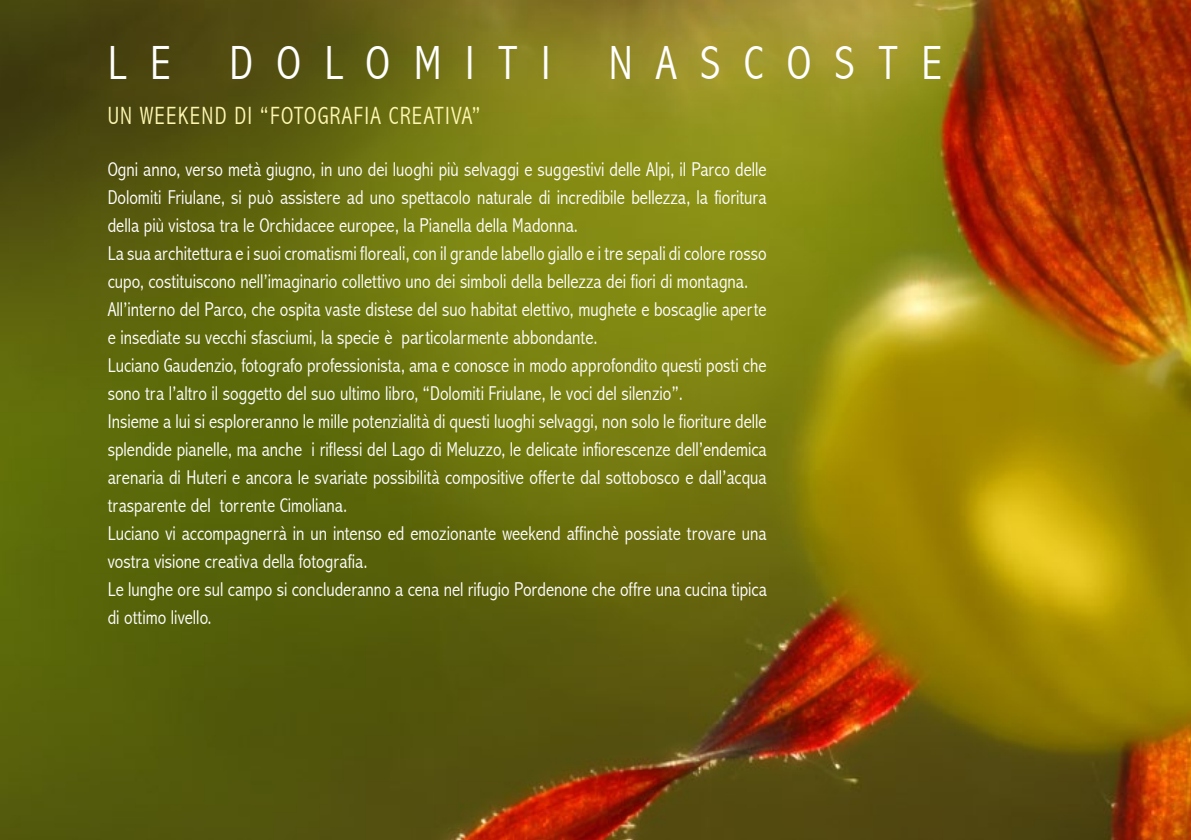
<style>
.page{position:relative;width:1191px;height:840px;background:#fff}
.page>*{position:absolute;margin:0;border:0;box-sizing:border-box;transform-origin:0 0}
.t1{font:300 condensed 48px "Abadi";letter-spacing:.49em;color:#fff}
.t2{font:300 condensed 25px "Abadi";color:#fff8b3;scale:.96 1}
.t3{font:300 condensed 20px/28px "Abadi";color:#fff}
</style>
<div class="page">
<img style="left:0;top:0;width:1191px;height:839px">
<svg style="left:85px;top:85px;width:704px;height:669px;background:#676c0e"></svg>
<h1 class="t1" style="left:108px;top:36px;width:836px">le dolomiti nascoste</h1>
<p class="t2" style="left:108px;top:102px;width:48px">UN WEEKEND</p>
<p class="t2" style="left:234px;top:102px;width:50px">DI “FOTOGRAFIA</p>
<p class="t2" style="left:389px;top:102px;width:12px">CREATI</p>
<p class="t2" style="left:451px;top:102px;width:32px">VA”</p>
<p class="t3" style="left:108px;top:155px;width:660px">Ogni anno, verso metà giugno, in uno dei luoghi più selvaggi e suggestivi delle Alpi, il Parco delle Dolomiti Friulane, si può assistere ad uno spettacolo naturale di incredibile bellezza, la fioritura della più vistosa tra le Orchidacee europee, la Pianella della Madonna.<br>La sua architettura e i suoi cromatismi floreali, con il grande labello giallo e i tre sepali di colore rosso cupo, costituiscono nell’imaginario collettivo uno dei simboli della bellezza dei fiori di montagna.<br>All’interno del Parco, che ospita vaste distese del suo habitat elettivo, mughete e boscaglie aperte e insediate su vecchi sfasciumi, la specie è particolarmente abbondante.<br>Luciano Gaudenzio, fotografo professionista, ama e conosce in modo approfondito questi posti che sono tra l’altro il soggetto del suo ultimo libro, “Dolomiti Friulane, le voci del silenzio”.<br>Insieme a lui si esploreranno le mille potenzialità di questi luoghi selvaggi, non solo le fioriture delle splendide pianelle, ma anche i riflessi del Lago di Meluzzo, le delicate infiorescenze dell’endemica arenaria di Huteri e ancora le svariate possibilità compositive offerte dal sottobosco e dall’acqua trasparente del torrente Cimoliana.<br>Luciano vi accompagnerrà in un intenso ed emozionante weekend affinchè possiate trovare una vostra visione creativa della fotografia.<br>Le lunghe ore sul campo si concluderanno a cena nel rifugio Pordenone che offre una cucina tipica di ottimo livello.</p>
</div>
